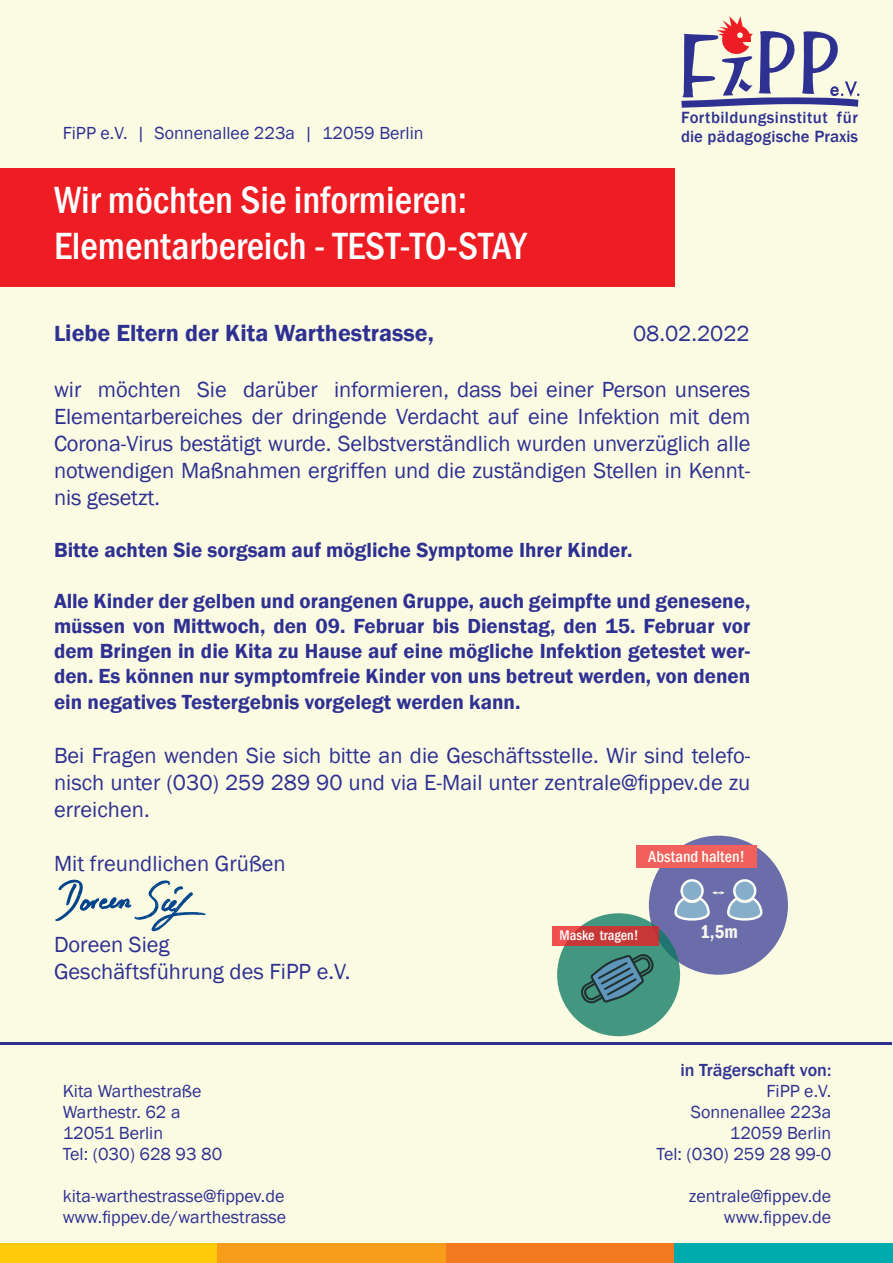
<style>
.page{position:relative;width:893px;height:1263px;background:#fbfbe3}
.page>*{position:absolute;margin:0;border:0;box-sizing:border-box;transform-origin:0 0}
.t1{font:500 condensed 39px/46.8px "Franklin Gothic";color:#fff}
.t2{font:600 24px "Franklin Gothic";color:#2e3092}
.t3{font:22.5px/27px "Franklin Gothic";color:#2e3092;text-align:justify}
.t4{font:600 21px/25.2px "Franklin Gothic";color:#2e3092;text-align:justify}
.t5{font:600 condensed 19.2px "Franklin Gothic";color:#f4f5f5}
.t6{font:18px/21px "Franklin Gothic";color:#2e3092}
.t7{font:500 18px "Franklin Gothic";color:#2e3092}
.t8{font:500 16.65px/19px "Franklin Gothic";letter-spacing:.025em;color:#2e3092}
.t9{font:500 condensed 16.35px "Franklin Gothic";color:#fff}
.t10{font:500 condensed 14.4px "Franklin Gothic";color:#fff}
.s1{font-size:22.5px}
</style>
<div class="page">
<div style="left:0;top:168px;width:674px;height:119px;background:#ee1d23"></div>
<hr style="left:1px;top:1041px;width:891px;height:3px;background:#2e3092">
<svg style="left:681px;top:16px;width:179px;height:92px"></svg>
<div style="left:0;top:1244px;width:218px;height:19px;background:#feca0a"></div>
<div style="left:218px;top:1244px;width:228px;height:19px;background:#f89c1c"></div>
<div style="left:446px;top:1244px;width:228px;height:19px;background:#f47921"></div>
<div style="left:675px;top:1244px;width:218px;height:19px;background:#00aaad"></div>
<div style="left:649px;top:836px;width:139px;height:139px;background:#6b6daa;border-radius:50%"></div>
<div style="left:637px;top:845px;width:120px;height:23px;background:#f1605c"></div>
<svg style="left:682px;top:880px;width:20px;height:21px"></svg>
<div style="left:680px;top:879px;width:24px;height:23px;border:2px solid #fff;border-radius:50%"></div>
<svg style="left:734px;top:880px;width:21px;height:21px"></svg>
<div style="left:733px;top:879px;width:23px;height:23px;border:2px solid #fff;border-radius:50%"></div>
<svg style="left:674px;top:891px;width:89px;height:30px"></svg>
<svg style="left:55px;top:879px;width:151px;height:53px"></svg>
<svg style="left:557px;top:913px;width:123px;height:123px;background:#45947e"></svg>
<svg style="left:580px;top:953px;width:75px;height:51px;background:#427e7c"></svg>
<svg style="left:552px;top:927px;width:106px;height:19px;background:#cd3c3c"></svg>
<p class="t6" style="left:63px;top:123px;width:362px">FiPP e.V. | Sonnenallee 223a | 12059 Berlin</p>
<h1 class="t1" style="left:54px;top:176px;width:474px">Wir möchten Sie informieren:<br>Elementarbereich - TEST-TO-STAY</h1>
<p class="t8" style="left:681px;top:108px;width:178px">Fortbildungsinstitut für die pädagogische Praxis</p>
<p class="t2" style="left:54px;top:319px;width:381px"><span class="s1">L</span>iebe Eltern der Kita Warthestrasse,</p>
<p class="t3" style="left:633px;top:321px;width:118px">08.02.2022</p>
<p class="t3" style="left:54px;top:377px;width:698px">wir möchten Sie darüber informieren, dass bei einer Person unseres Elementarbereiches der dringende Verdacht auf eine Infektion mit dem Corona-Virus bestätigt wurde. Selbstverständlich wurden unverzüglich alle notwendigen Maßnahmen ergriffen und die zuständigen Stellen in Kennt&shy;nis gesetzt.</p>
<p class="t4" style="left:54px;top:538px;width:580px">Bitte achten Sie sorgsam auf mögliche Symptome Ihrer Kinder.</p>
<p class="t4" style="left:54px;top:588px;width:698px">Alle Kinder der gelben und orangenen Gruppe, auch geimpfte und genesene, müssen von Mittwoch, den 09. Februar bis Dienstag, den 15. Februar vor dem Bringen in die Kita zu Hause auf eine mögliche Infektion getestet wer&shy;den. Es können nur symptomfreie Kinder von uns betreut werden, von denen ein negatives Testergebnis vorgelegt werden kann.</p>
<p class="t3" style="left:54px;top:742px;width:698px">Bei Fragen wenden Sie sich bitte an die Geschäftsstelle. Wir sind telefo&shy;nisch unter (030) 259 289 90 und via E-Mail unter zentrale@fippev.de zu erreichen.</p>
<p class="t3" style="left:54px;top:850px;width:233px">Mit freundlichen Grüßen</p>
<p class="t9" style="left:648px;top:846px;width:99px">Abstand halten!</p>
<p class="t3" style="left:54px;top:931px;width:298px">Doreen Sieg<br>Geschäftsführung des FiPP e.V.</p>
<p class="t6" style="left:63px;top:1080px;width:161px">Kita Warthestraße<br>Warthestr. 62 a<br>12051 Berlin<br>Tel: (030) 628 93 80</p>
<p class="t6" style="left:63px;top:1186px;width:225px">kita-warthestrasse@fippev.de www.fippev.de/warthestrasse</p>
<p class="t10" style="left:560px;top:925px;width:81px">Maske tragen!</p>
<p class="t5" style="left:700px;top:919px;width:39px">1,5m</p>
<p class="t7" style="left:680px;top:1058px;width:152px">in Trägerschaft von:</p>
<p class="t6" style="left:657px;top:1081px;width:176px;text-align:right">FiPP e.V.<br>Sonnenallee 223a<br>12059 Berlin<br>Tel: (030) 259 28 99-0</p>
<p class="t6" style="left:689px;top:1186px;width:144px;text-align:right">zentrale@fippev.de www.fippev.de</p>
</div>
